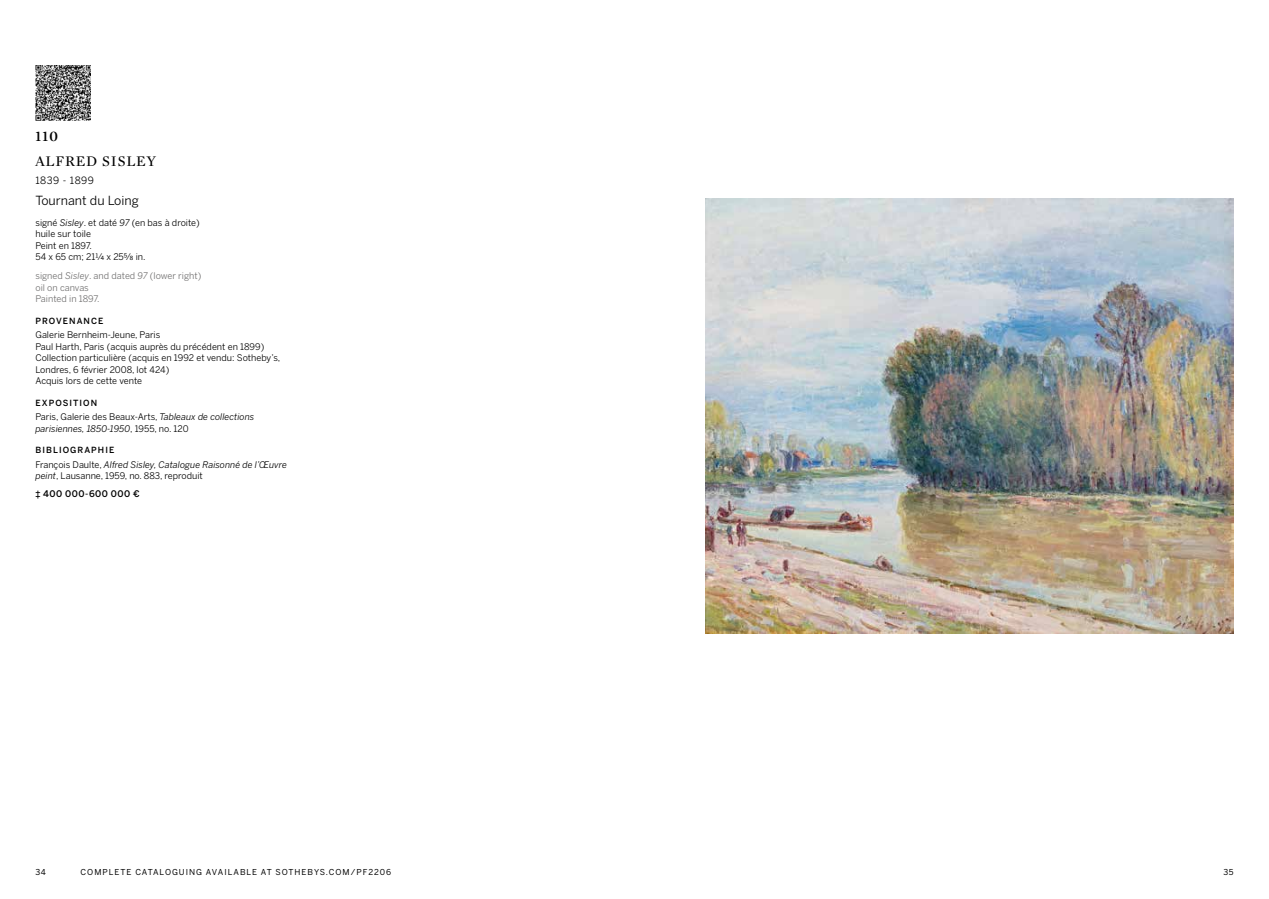
<style>
.page{position:relative;width:1269px;height:899px;background:#fff}
.page>*{position:absolute;margin:0;border:0;box-sizing:border-box;transform-origin:0 0}
.t1{font:15px "Mercury Display";letter-spacing:.05em;color:#000}
.t2{font:600 15px "Mercury Display";color:#000}
.t3{font:12.5px "Benton Sans";color:#000}
.t4{font:10px "Benton Sans";letter-spacing:.05em;color:#000}
.t5{font:9px/11.6px "Benton Sans";color:#000}
.t6{font:italic 9px/11.6px "Benton Sans";color:#000}
.t7{font:9px/11.6px "Benton Sans";color:#706f6f}
.t8{font:500 9px "Benton Sans";letter-spacing:.05em;color:#000}
.t9{font:500 8.5px "Benton Sans";letter-spacing:.125em;color:#000}
.t10{font:8.12px "Benton Sans";letter-spacing:.125em;color:#000}
.s1{font-style:italic}
.s2{font-style:normal}
.s3{font-family:"Arial Unicode MS";font-weight:400}
</style>
<div class="page">
<img style="left:35px;top:65px;width:56px;height:55px">
<img style="left:705px;top:199px;width:528px;height:434px">
<h1 class="t2" style="left:35px;top:125px;width:24px">110</h1>
<h1 class="t1" style="left:35px;top:150px;width:122px">ALFRED SISLEY</h1>
<p class="t4" style="left:35px;top:175px;width:60px">1839 - 1899</p>
<h2 class="t3" style="left:35px;top:192px;width:105px">Tournant du Loing</h2>
<p class="t5" style="left:35px;top:216px;width:166px">signé <span class="s1">Sisley</span>. et daté <span class="s1">97</span> (en bas à droite) huile sur toile<br>Peint en 1897.<br>54 x 65 cm; 21¼ x 25⅝ in.</p>
<p class="t7" style="left:35px;top:270px;width:167px">signed <span class="s1">Sisley</span>. and dated <span class="s1">97</span> (lower right) oil on canvas<br>Painted in 1897.</p>
<p class="t9" style="left:35px;top:315px;width:69px">PROVENANCE</p>
<p class="t5" style="left:35px;top:329px;width:246px">Galerie Bernheim-Jeune, Paris<br>Paul Harth, Paris (acquis auprès du précédent en 1899)<br>Collection particulière (acquis en 1992 et vendu: Sotheby’s, Londres, 6 février 2008, lot 424)<br>Acquis lors de cette vente</p>
<p class="t9" style="left:35px;top:397px;width:63px">EXPOSITION</p>
<p class="t6" style="left:35px;top:411px;width:220px"><span class="s2">Paris, Galerie des Beaux-Arts,</span> Tableaux de collections parisiennes, 1850-1950<span class="s2">, 1955, no. 120</span></p>
<p class="t9" style="left:35px;top:445px;width:80px">BIBLIOGRAPHIE</p>
<p class="t5" style="left:35px;top:458px;width:253px">François Daulte, <span class="s1">Alfred Sisley, Catalogue Raisonné de l’Œuvre peint</span>, Lausanne, 1959, no. 883, reproduit</p>
<p class="t8" style="left:35px;top:488px;width:106px"><span class="s3">‡</span> 400 000-600 000 €</p>
<p class="t10" style="left:35px;top:867px;width:12px">34</p>
<p class="t10" style="left:81px;top:867px;width:312px">COMPLETE CATALOGUING AVAILABLE AT SOTHEBYS.COM/PF2206</p>
<p class="t10" style="left:1223px;top:867px;width:12px">35</p>
</div>
